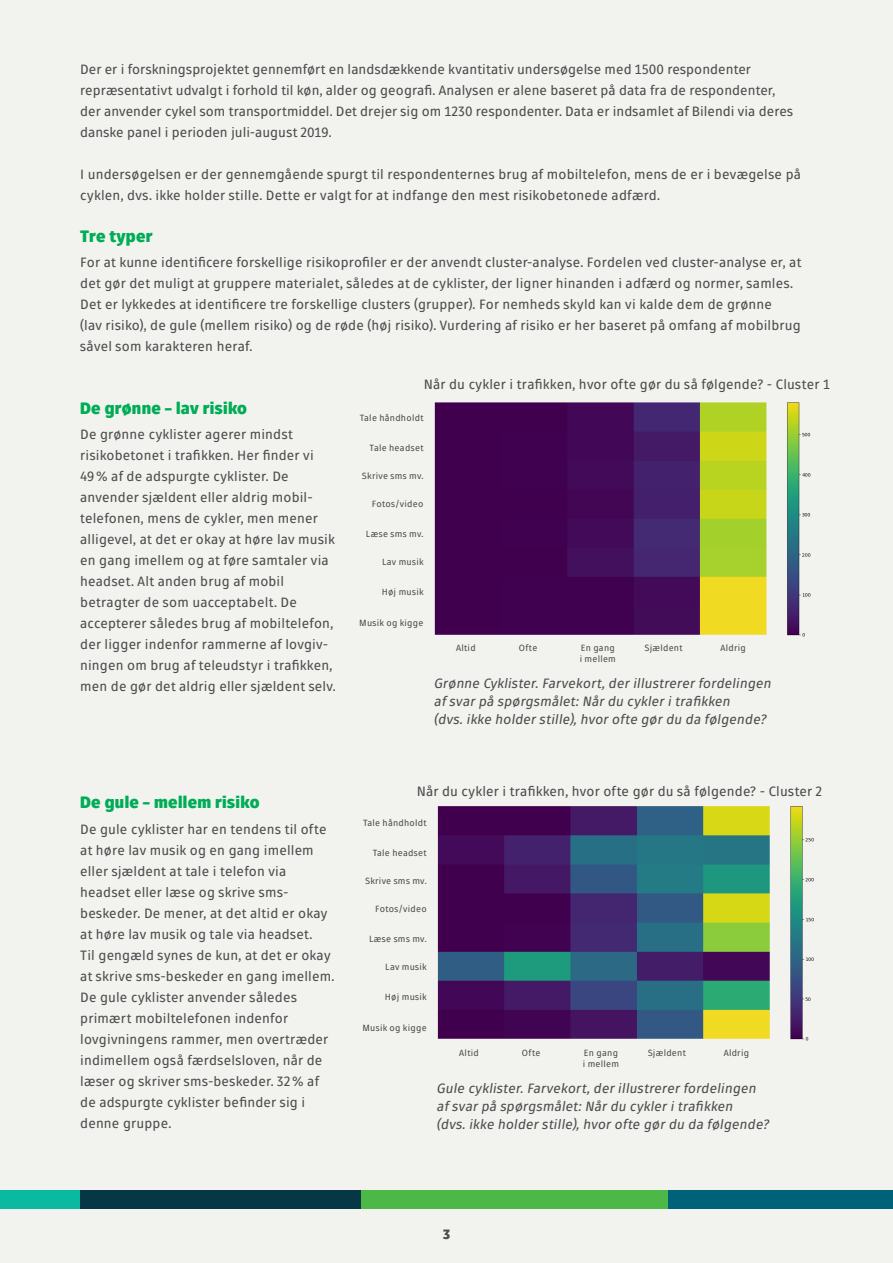
<style>
.page{position:relative;width:893px;height:1263px;background:#f2f2ef}
.page>*{position:absolute;margin:0;border:0;box-sizing:border-box;transform-origin:0 0}
.Mellem{font:900 16.5px "Fuse V.2 Display";letter-spacing:.02em;color:#00ad56}
.Brød{font:13.5px/21px "Fuse V.2 Display";letter-spacing:.01em;color:#4b4c4d}
.Brød-2{font:italic 13.5px/18px "Fuse V.2 Display";letter-spacing:.01em;color:#4b4c4d}
.t1{font:900 13.5px "Fuse V.2 Display";color:#4b4c4d}
.Brød-3{font:9px "Fuse V.2 Display";letter-spacing:.03em;color:#4b4c4d}
</style>
<div class="page">
<div style="left:0;top:1191px;width:110px;height:18px;background:#09b9a0"></div>
<div style="left:351px;top:1191px;width:336px;height:18px;background:#4cb848"></div>
<div style="left:669px;top:1191px;width:224px;height:18px;background:#006279"></div>
<div style="left:80px;top:1191px;width:280px;height:18px;background:#063745"></div>
<img style="left:434px;top:402px;width:377px;height:235px">
<img style="left:437px;top:806px;width:377px;height:235px">
<p class="Brød" style="left:80px;top:59px;width:714px">Der er i forskningsprojektet gennemført en landsdækkende kvantitativ undersøgelse med 1500 respondenter repræsentativt udvalgt i forhold til køn, alder og geografi. Analysen er alene baseret på data fra de respondenter, der anvender cykel som transportmiddel. Det drejer sig om 1230 respondenter. Data er indsamlet af Bilendi via deres danske panel i perioden juli-august 2019.</p>
<p class="Brød" style="left:80px;top:164px;width:722px">I undersøgelsen er der gennemgående spurgt til respondenternes brug af mobiltelefon, mens de er i bevægelse på cyklen, dvs. ikke holder stille. Dette er valgt for at indfange den mest risikobetonede adfærd.</p>
<p class="Mellem" style="left:80px;top:225px;width:74px">Tre typer</p>
<p class="Brød" style="left:80px;top:252px;width:723px">For at kunne identificere forskellige risikoprofiler er der anvendt cluster-analyse. Fordelen ved cluster-analyse er, at det gør det muligt at gruppere materialet, således at de cyklister, der ligner hinanden i adfærd og normer, samles.</p>
<p class="Brød" style="left:80px;top:294px;width:722px">Det er lykkedes at identificere tre forskellige clusters (grupper). For nemheds skyld kan vi kalde dem de grønne<br>(lav risiko), de gule (mellem risiko) og de røde (høj risiko). Vurdering af risiko er her baseret på omfang af mobilbrug såvel som karakteren heraf.</p>
<p class="Mellem" style="left:80px;top:397px;width:168px">De grønne – lav risiko</p>
<p class="Brød" style="left:80px;top:424px;width:257px">De grønne cyklister agerer mindst risikobetonet i trafikken. Her finder vi 49% af de adspurgte cyklister. De anvender sjældent eller aldrig mobil&shy;telefonen, mens de cykler, men mener alligevel, at det er okay at høre lav musik en gang imellem og at føre samtaler via headset. Alt anden brug af mobil betragter de som uacceptabelt. De accepterer således brug af mobiltelefon, der ligger indenfor rammerne af lovgiv&shy;ningen om brug af teleudstyr i trafikken, men de gør det aldrig eller sjældent selv.</p>
<p class="Mellem" style="left:80px;top:791px;width:181px">De gule – mellem risiko</p>
<p class="Brød" style="left:80px;top:819px;width:256px">De gule cyklister har en tendens til ofte at høre lav musik og en gang imellem eller sjældent at tale i telefon via headset eller læse og skrive sms&shy;beskeder. De mener, at det altid er okay at høre lav musik og tale via headset.<br>Til gengæld synes de kun, at det er okay at skrive sms-beskeder en gang imellem.<br>De gule cyklister anvender således primært mobiltelefonen indenfor lovgivningens rammer, men overtræder indimellem også færdselsloven, når de læser og skriver sms-beskeder. 32% af de adspurgte cyklister befinder sig i denne gruppe.</p>
<p class="Brød" style="left:424px;top:374px;width:407px">Når du cykler i trafikken, hvor ofte gør du så følgende? - Cluster 1</p>
<p class="Brød-3" style="left:360px;top:413px;width:65px">Tale håndholdt</p>
<p class="Brød-3" style="left:370px;top:442px;width:55px">Tale headset</p>
<p class="Brød-3" style="left:362px;top:470px;width:63px">Skrive sms mv.</p>
<p class="Brød-3" style="left:372px;top:498px;width:53px">Fotos/video</p>
<p class="Brød-3" style="left:366px;top:528px;width:59px">Læse sms mv.</p>
<p class="Brød-3" style="left:382px;top:556px;width:43px">Lav musik</p>
<p class="Brød-3" style="left:382px;top:586px;width:43px">Høj musik</p>
<p class="Brød-3" style="left:359px;top:617px;width:66px">Musik og kigge</p>
<p class="Brød-3" style="left:456px;top:643px;width:21px">Altid</p>
<p class="Brød-3" style="left:519px;top:643px;width:20px">Ofte</p>
<p class="Brød-3" style="left:581px;top:643px;width:36px">En gang</p>
<p class="Brød-3" style="left:645px;top:643px;width:39px">Sjældent</p>
<p class="Brød-3" style="left:720px;top:643px;width:27px">Aldrig</p>
<p class="Brød-3" style="left:580px;top:653px;width:38px">i mellem</p>
<p class="Brød-2" style="left:434px;top:674px;width:339px">Grønne Cyklister. Farvekort, der illustrerer fordelingen af svar på spørgsmålet: Når du cykler i trafikken<br>(dvs. ikke holder stille), hvor ofte gør du da følgende?</p>
<p class="Brød" style="left:417px;top:781px;width:407px">Når du cykler i trafikken, hvor ofte gør du så følgende? - Cluster 2</p>
<p class="Brød-3" style="left:363px;top:817px;width:65px">Tale håndholdt</p>
<p class="Brød-3" style="left:373px;top:847px;width:55px">Tale headset</p>
<p class="Brød-3" style="left:365px;top:875px;width:63px">Skrive sms mv.</p>
<p class="Brød-3" style="left:375px;top:903px;width:53px">Fotos/video</p>
<p class="Brød-3" style="left:369px;top:933px;width:59px">Læse sms mv.</p>
<p class="Brød-3" style="left:385px;top:961px;width:43px">Lav musik</p>
<p class="Brød-3" style="left:385px;top:991px;width:43px">Høj musik</p>
<p class="Brød-3" style="left:362px;top:1022px;width:66px">Musik og kigge</p>
<p class="Brød-3" style="left:459px;top:1047px;width:21px">Altid</p>
<p class="Brød-3" style="left:522px;top:1047px;width:20px">Ofte</p>
<p class="Brød-3" style="left:584px;top:1047px;width:36px">En gang</p>
<p class="Brød-3" style="left:648px;top:1047px;width:39px">Sjældent</p>
<p class="Brød-3" style="left:724px;top:1047px;width:27px">Aldrig</p>
<p class="Brød-3" style="left:583px;top:1058px;width:38px">i mellem</p>
<p class="Brød-2" style="left:437px;top:1079px;width:333px">Gule cyklister. Farvekort, der illustrerer fordelingen af svar på spørgsmålet: Når du cykler i trafikken<br>(dvs. ikke holder stille), hvor ofte gør du da følgende?</p>
<p class="t1" style="left:443px;top:1225px;width:8px">3</p>
</div>
